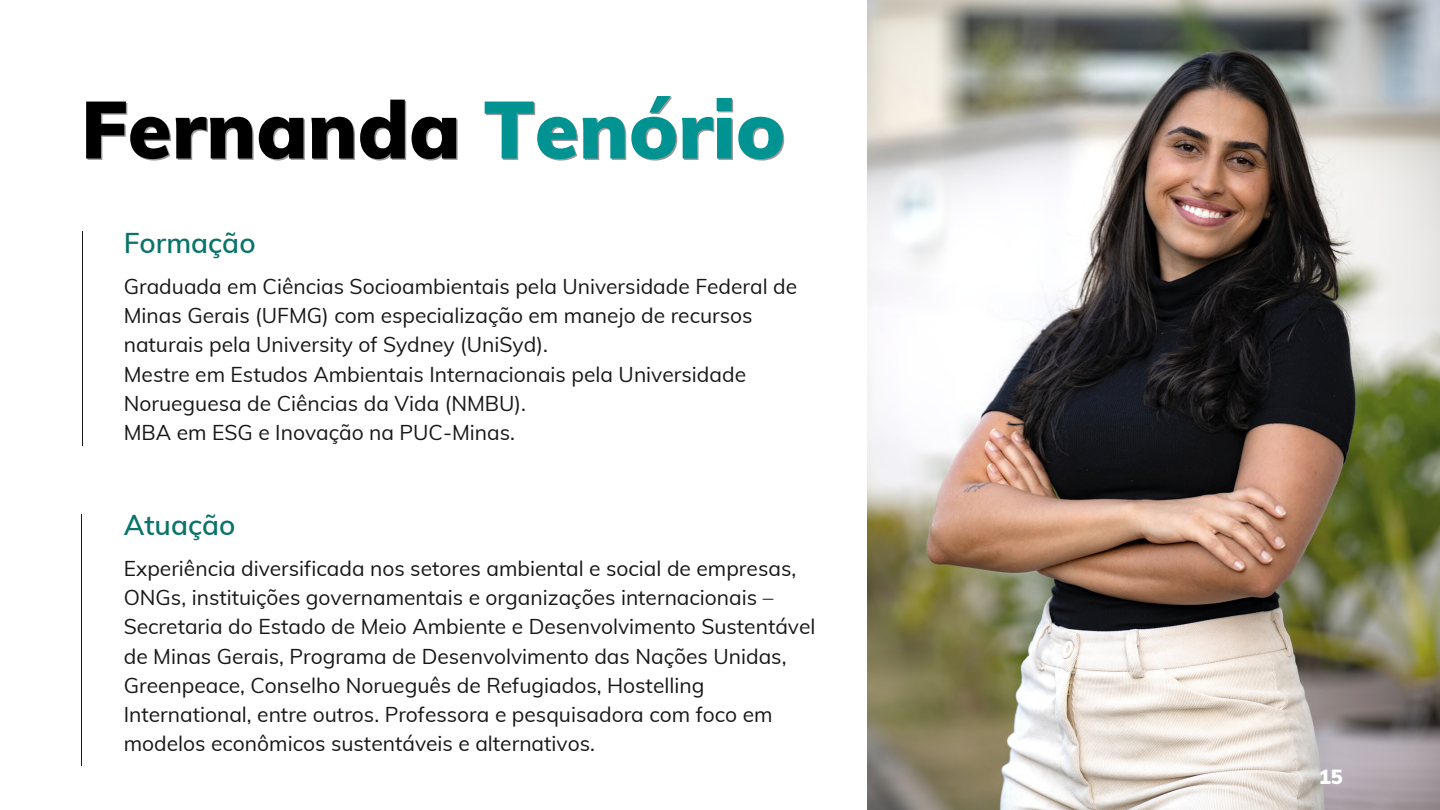
<style>
.page{position:relative;width:1440px;height:810px;background:#fff}
.page>*{position:absolute;margin:0;border:0;box-sizing:border-box;transform-origin:0 0}
.t1{font:900 80px "Muli";color:#000}
.t2{font:600 28px "Muli";color:#0a746a}
.t3{font:21px/29.2px "Muli";color:#191818}
.t4{font:900 20px "Muli";color:#fff}
.s1{color:#009391}
</style>
<div class="page">
<img style="left:867px;top:0;width:573px;height:810px">
<hr style="left:82px;top:232px;width:1px;height:214px;background:#191818">
<hr style="left:81px;top:514px;width:1px;height:252px;background:#191818">
<p class="t1" style="left:81px;top:78px;width:706px">Fernanda <span class="s1">Tenório</span></p>
<p class="t2" style="left:124px;top:225px;width:133px">Formação</p>
<p class="t3" style="left:124px;top:271px;width:675px">Graduada em Ciências Socioambientais pela Universidade Federal de<br>Minas Gerais (UFMG) com especialização em manejo de recursos naturais pela University of Sydney (UniSyd).</p>
<p class="t3" style="left:124px;top:359px;width:624px">Mestre em Estudos Ambientais Internacionais pela Universidade<br>Norueguesa de Ciências da Vida (NMBU).</p>
<p class="t3" style="left:124px;top:417px;width:393px">MBA em ESG e Inovação na PUC-Minas.</p>
<p class="t2" style="left:124px;top:507px;width:113px">Atuação</p>
<p class="t3" style="left:124px;top:553px;width:693px">Experiência diversificada nos setores ambiental e social de empresas, ONGs, instituições governamentais e organizações internacionais – Secretaria do Estado de Meio Ambiente e Desenvolvimento Sustentável de Minas Gerais, Programa de Desenvolvimento das Nações Unidas, Greenpeace, Conselho Norueguês de Refugiados, Hostelling International, entre outros. Professora e pesquisadora com foco em modelos econômicos sustentáveis e alternativos.</p>
<p class="t4" style="left:1319px;top:764px;width:25px">15</p>
</div>
